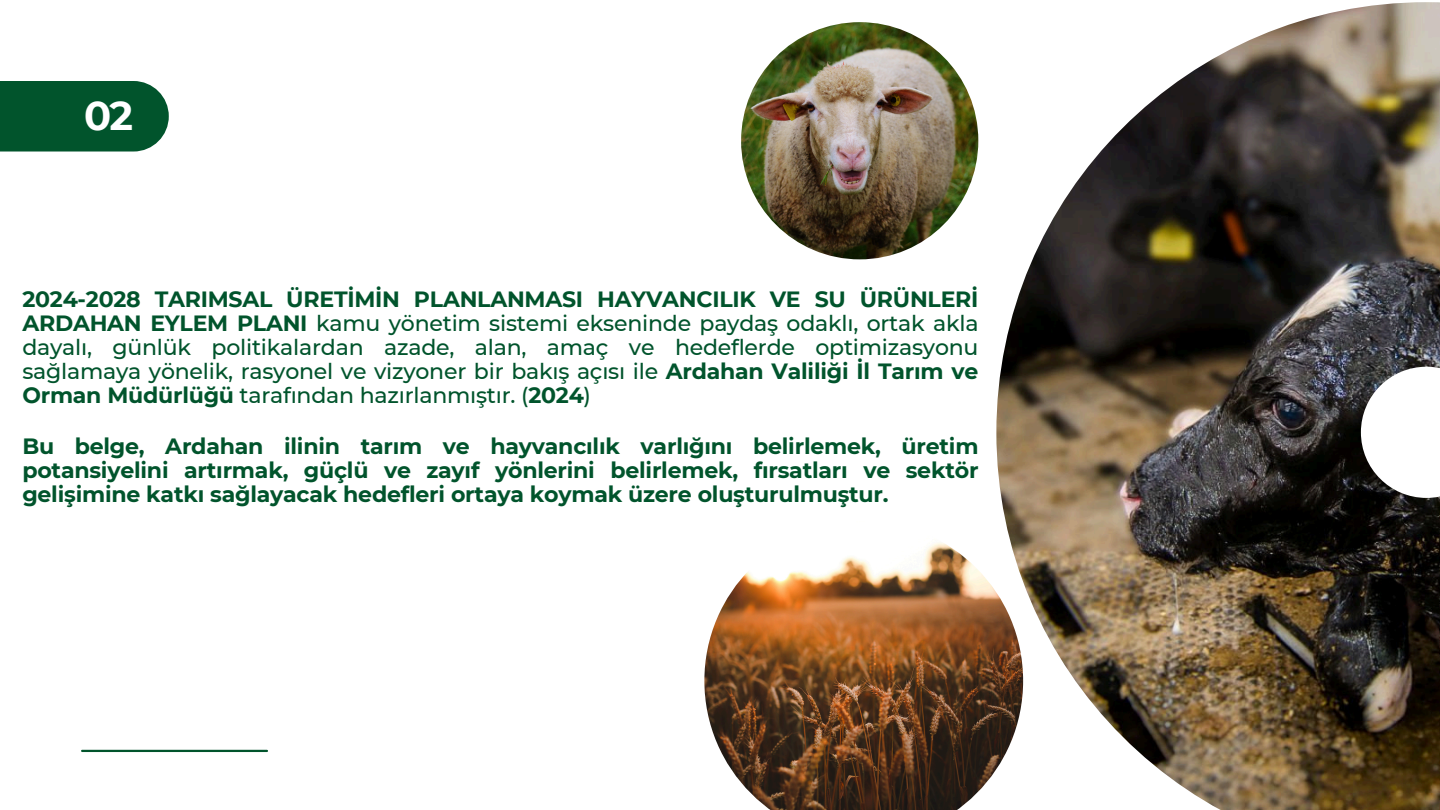
<style>
.page{position:relative;width:1440px;height:810px;background:#fff}
.page>*{position:absolute;margin:0;border:0;box-sizing:border-box;transform-origin:0 0}
.t1{font:700 40px "Montserrat";color:#fff}
.t2{font:700 22.1px/24px "Montserrat";letter-spacing:-.01em;color:#01542c;text-align:justify}
.t3{font:500 22px/24px "Montserrat";letter-spacing:-.01em;color:#01542c;text-align:justify}
.s1{font-weight:700}
</style>
<div class="page">
<div style="left:0;top:81px;width:169px;height:71px;background:#01542c"></div>
<hr style="left:82px;top:750px;width:185px;height:2px;background:#01542c">
<img style="left:996px;top:2px;width:444px;height:808px">
<img style="left:741px;top:22px;width:237px;height:237px;border-radius:50%">
<img style="left:704px;top:521px;width:319px;height:289px">
<h1 class="t1" style="left:84px;top:91px;width:50px">02</h1>
<h1 class="t3" style="left:22px;top:287px;width:958px"><span class="s1">2024-2028 TARIMSAL ÜRETİMİN PLANLANMASI HAYVANCILIK VE SU ÜRÜNLERİ ARDAHAN EYLEM PLANI</span> kamu yöneti m sistemi ekseni nde paydaş odaklı, ortak akla dayalı, günlük politi kalardan azade, alan, amaç ve hedeflerde opti mizasyonu sağlamaya yöneli k, rasyonel ve vizyoner bi r bakış açısı i le <span class="s1">Ardahan Valiliği İl Tarım ve Orman Müdürlüğü</span> tarafından hazırlanmıştır. (<span class="s1">2024</span>)</h1>
<p class="t2" style="left:22px;top:434px;width:958px">Bu belge, Ardahan ilinin tarım ve hayvancılık varlığını belirlemek, üretim potansiyelini artırmak, güçlü ve zayıf yönlerini belirlemek, fırsatları ve sektör gelişimine katkı sağlayacak hedefleri ortaya koymak üzere oluşturulmuştur.</p>
</div>
